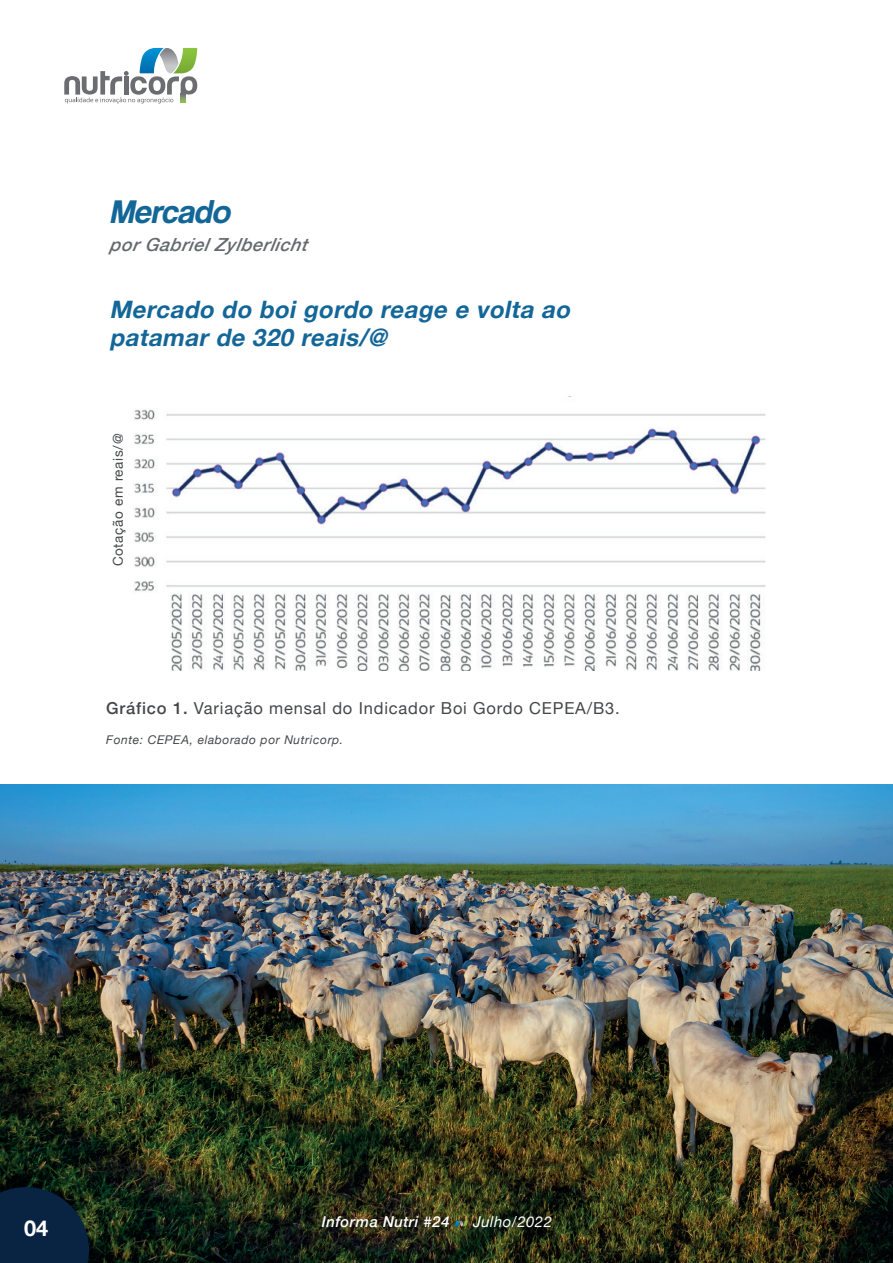
<style>
.page{position:relative;width:893px;height:1263px;background:#fff}
.page>*{position:absolute;margin:0;border:0;box-sizing:border-box;transform-origin:0 0}
.t1{font:italic 34.05px "Coolvetica Rg";color:#136698}
.t2{font:italic 700 24px/28.5px "Helvetica Neue";color:#136698}
.t3{font:700 21.75px "Helvetica Neue";color:#fff}
.t4{font:italic 500 18px "Helvetica Neue";color:#646a6c}
.t5{font:16.5px "Helvetica Neue";letter-spacing:.05em;color:#444749}
.t6{font:italic 500 15px "Helvetica Neue";letter-spacing:.03em;color:#fff}
.t7{font:italic 15px "Helvetica Neue";letter-spacing:.03em;color:#fff}
.t8{font:13.5px "Helvetica Neue";letter-spacing:.05em;color:#444749}
.t9{font:italic 12px "Helvetica Neue";letter-spacing:.05em;color:#444749}
.s1{font-weight:500}
</style>
<div class="page">
<img style="left:0;top:784px;width:893px;height:479px">
<svg style="left:0;top:1187px;width:89px;height:76px"></svg>
<svg style="left:64px;top:48px;width:133px;height:56px"></svg>
<svg style="left:455px;top:1221px;width:13px;height:5px"></svg>
<img style="left:133px;top:396px;width:633px;height:275px">
<h1 class="t1" style="left:110px;top:192px;width:129px">Mercado</h1>
<p class="t4" style="left:110px;top:230px;width:205px">p orGabrielZylberlicht</p>
<h2 class="t2" style="left:109px;top:295px;width:469px">Mercado do boigordo reage e volta ao patamarde 320 reais/@</h2>
<p class="t8" style="left:108px;top:566px;width:134px;rotate:-90deg">Cotação em reais/@</p>
<p class="t5" style="left:106px;top:696px;width:515px"><span class="s1">Gráfico 1.</span> Variação mensal do Indicador Boi Gordo CEPEA/B3.</p>
<p class="t9" style="left:106px;top:731px;width:239px">Fonte: CEPEA, elaborado por Nutricorp.</p>
<h3 class="t3" style="left:24px;top:1211px;width:26px">04</h3>
<p class="t6" style="left:322px;top:1208px;width:129px">Informa Nutri #24</p>
<p class="t7" style="left:473px;top:1210px;width:80px">Julho/2022</p>
</div>
